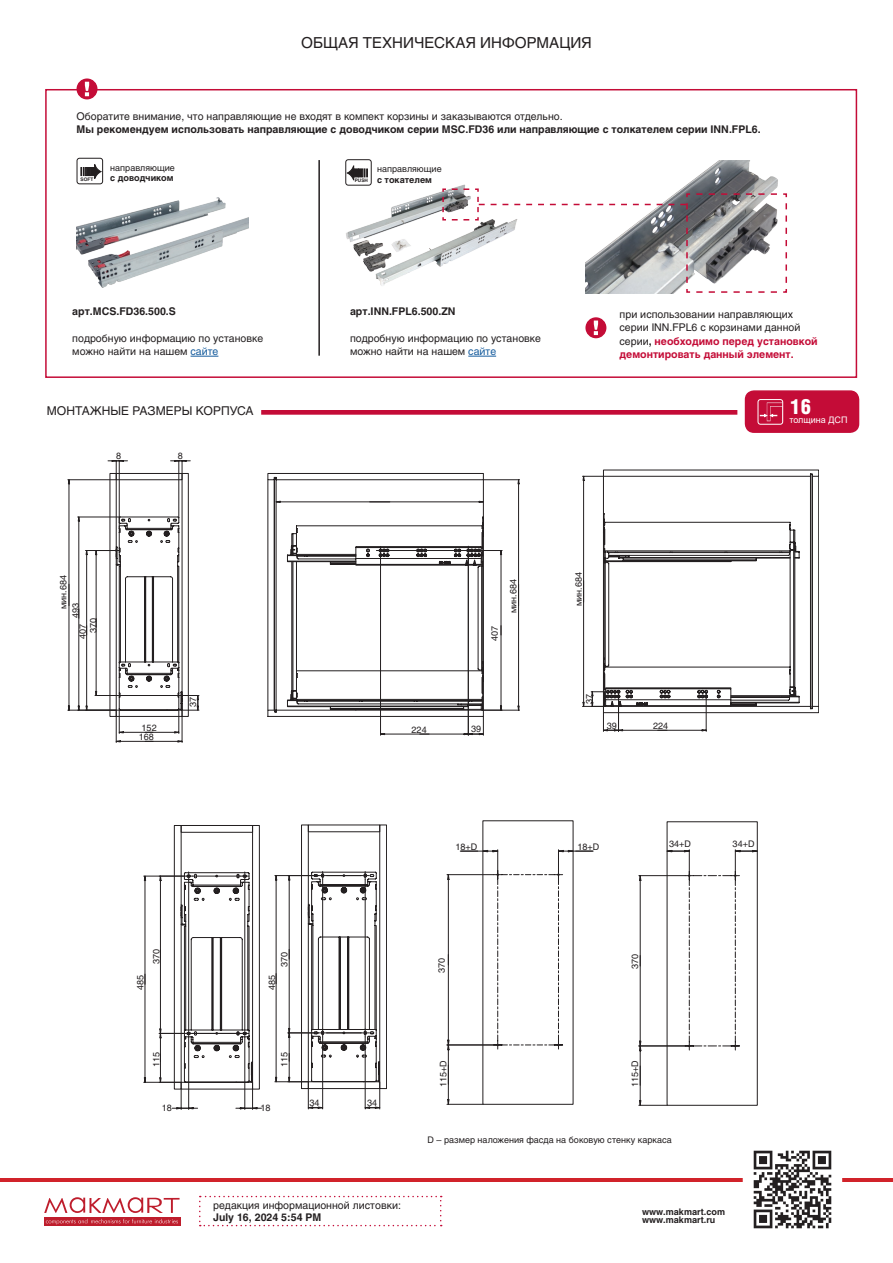
<style>
.page{position:relative;width:893px;height:1263px;background:#fff}
.page>*{position:absolute;margin:0;border:0;box-sizing:border-box;transform-origin:0 0}
.t1{font:900 21px "Helios Cond";color:#fff}
.t2{font:15px "Helios";color:#231f20}
.t3{font:12px "Helios";color:#231f20}
.t4{font:10.5px/13.5px "Helios";color:#231f20}
.t5{font:700 10.5px "Helios";color:#231f20}
.схемы{font:9px "Helios";color:#231f20}
.t6{font:700 9px/8.6px "Helios";color:#231f20}
.t7{font:9px "Arial";color:#fff}
.t8{font:700 4.8px "Helios";color:#231f20}
.s1{color:#175d9e}
.s2{font-weight:700}
.s3{font-weight:700;color:#c40c37}
</style>
<div class="page">
<hr style="left:0;top:1178px;width:893px;height:3px;background:#d1232a">
<img style="left:746px;top:1150px;width:93px;height:79px">
<div style="left:44px;top:1217px;width:136px;height:9px;background:#be1d2c"></div>
<svg style="left:46px;top:1219px;width:132px;height:5px"></svg>
<svg style="left:44px;top:1197px;width:136px;height:16px"></svg>
<svg style="left:199px;top:1196px;width:243px;height:30px"></svg>
<div style="left:745px;top:391px;width:113px;height:41px;background:#c40c37;border-radius:9px"></div>
<div style="left:745px;top:390px;width:114px;height:43px;border:2px solid #c40c37;border-radius:9px"></div>
<img style="left:682px;top:160px;width:96px;height:28px">
<div style="left:45px;top:89px;width:812px;height:289px;border:2px solid #c40c37"></div>
<div style="left:77px;top:79px;width:20px;height:20px;background:#c40c37;border-radius:50%"></div>
<div style="left:77px;top:78px;width:21px;height:21px;border:2px solid #c40c37;border-radius:50%"></div>
<svg style="left:85px;top:82px;width:4px;height:14px"></svg>
<div style="left:77px;top:158px;width:26px;height:26px;border:1px solid #231f20;border-radius:3px"></div>
<svg style="left:81px;top:164px;width:21px;height:15px"></svg>
<div style="left:345px;top:159px;width:27px;height:27px;border:1px solid #231f20;border-radius:3px"></div>
<svg style="left:346px;top:166px;width:22px;height:14px"></svg>
<img style="left:77px;top:198px;width:172px;height:89px">
<svg style="left:191px;top:356px;width:27px;height:1px"></svg>
<hr style="left:318px;top:160px;width:2px;height:196px;background:#231f20">
<svg style="left:468px;top:356px;width:28px;height:1px"></svg>
<img style="left:345px;top:184px;width:120px;height:102px">
<svg style="left:442px;top:188px;width:345px;height:106px"></svg>
<div style="left:586px;top:318px;width:20px;height:19px;background:#c40c37;border-radius:50%"></div>
<div style="left:585px;top:317px;width:21px;height:21px;border:2px solid #c40c37;border-radius:50%"></div>
<svg style="left:594px;top:320px;width:4px;height:15px"></svg>
<svg style="left:68px;top:460px;width:451px;height:283px"></svg>
<svg style="left:603px;top:470px;width:216px;height:243px"></svg>
<hr style="left:812px;top:476px;width:1px;height:230px;background:#231f20">
<hr style="left:818px;top:476px;width:1px;height:230px;background:#231f20">
<svg style="left:582px;top:475px;width:217px;height:256px"></svg>
<svg style="left:382px;top:825px;width:5px;height:264px"></svg>
<svg style="left:144px;top:825px;width:238px;height:284px"></svg>
<svg style="left:482px;top:821px;width:275px;height:28px"></svg>
<svg style="left:447px;top:849px;width:310px;height:256px"></svg>
<div style="left:757px;top:399px;width:26px;height:26px;border:1px solid #fff;border-radius:2px"></div>
<svg style="left:760px;top:403px;width:23px;height:18px"></svg>
<svg style="left:261px;top:410px;width:477px;height:5px;background:#c71b43"></svg>
<p class="t2" style="left:301px;top:34px;width:292px">ОБЩАЯ ТЕХНИЧЕСКАЯ ИНФОРМАЦИЯ</p>
<p class="t4" style="left:77px;top:109px;width:488px">Оборатите внимание, что направляющие не входят в компект корзины и заказываются отдельно.</p>
<p class="t5" style="left:77px;top:123px;width:686px">Мы рекомендуем использовать направляющие с доводчиком серии MSC.FD36 или направляющие с толкателем серии INN.FPL6.</p>
<p class="схемы" style="left:110px;top:162px;width:66px">направляющие</p>
<p class="t8" style="left:81px;top:176px;width:14px">SOFT</p>
<p class="t6" style="left:110px;top:174px;width:65px">с доводчиком</p>
<p class="t8" style="left:355px;top:177px;width:15px">PUSH</p>
<p class="схемы" style="left:377px;top:163px;width:66px">направляющие</p>
<p class="t6" style="left:377px;top:175px;width:56px">с токателем</p>
<p class="t5" style="left:72px;top:305px;width:105px">арт.MCS.FD36.500.S</p>
<p class="t4" style="left:72px;top:331px;width:192px">подробную информацию по установке можно найти на нашем <span class="s1">сайте</span></p>
<p class="t3" style="left:47px;top:404px;width:209px">МОНТАЖНЫЕ РАЗМЕРЫ КОРПУСА</p>
<p class="схемы" style="left:116px;top:450px;width:7px">8</p>
<p class="схемы" style="left:178px;top:450px;width:7px">8</p>
<p class="t5" style="left:350px;top:305px;width:107px">арт.INN.FPL6.500.ZN</p>
<p class="t4" style="left:350px;top:331px;width:192px">подробную информацию по установке можно найти на нашем <span class="s1">сайте</span></p>
<p class="t4" style="left:620px;top:307px;width:200px">при использовании направляющих серии INN.FPL6 с корзинами данной серии<span class="s2">,</span> <span class="s3">необходимо перед установкой демонтировать данный элемент.</span></p>
<p class="t1" style="left:790px;top:394px;width:23px">16</p>
<p class="t7" style="left:789px;top:414px;width:60px">толщина ДСП</p>
<p class="схемы" style="left:58px;top:609px;width:36px;rotate:-90deg">мин.684</p>
<p class="схемы" style="left:70px;top:618px;width:17px;rotate:-90deg">493</p>
<p class="схемы" style="left:77px;top:639px;width:17px;rotate:-90deg">407</p>
<p class="схемы" style="left:88px;top:633px;width:17px;rotate:-90deg">370</p>
<p class="схемы" style="left:142px;top:722px;width:17px">152</p>
<p class="схемы" style="left:139px;top:732px;width:17px">168</p>
<p class="схемы" style="left:188px;top:707px;width:12px;rotate:-90deg">37</p>
<p class="схемы" style="left:489px;top:641px;width:17px;rotate:-90deg">407</p>
<p class="схемы" style="left:508px;top:613px;width:36px;rotate:-90deg">мин.684</p>
<p class="схемы" style="left:412px;top:724px;width:17px">224</p>
<p class="схемы" style="left:471px;top:723px;width:12px">39</p>
<p class="схемы" style="left:573px;top:606px;width:36px;rotate:-90deg">мин.684</p>
<p class="схемы" style="left:584px;top:704px;width:12px;rotate:-90deg">37</p>
<p class="схемы" style="left:607px;top:720px;width:12px">39</p>
<p class="схемы" style="left:653px;top:720px;width:17px">224</p>
<p class="схемы" style="left:151px;top:964px;width:17px;rotate:-90deg">370</p>
<p class="схемы" style="left:279px;top:967px;width:17px;rotate:-90deg">370</p>
<p class="схемы" style="left:135px;top:990px;width:17px;rotate:-90deg">485</p>
<p class="схемы" style="left:267px;top:990px;width:17px;rotate:-90deg">485</p>
<p class="схемы" style="left:151px;top:1067px;width:17px;rotate:-90deg">115</p>
<p class="схемы" style="left:279px;top:1067px;width:17px;rotate:-90deg">115</p>
<p class="схемы" style="left:162px;top:1102px;width:12px">18</p>
<p class="схемы" style="left:261px;top:1102px;width:12px">18</p>
<p class="схемы" style="left:309px;top:1097px;width:12px">34</p>
<p class="схемы" style="left:367px;top:1097px;width:12px">34</p>
<p class="схемы" style="left:455px;top:842px;width:23px">18+D</p>
<p class="схемы" style="left:577px;top:842px;width:23px">18+D</p>
<p class="схемы" style="left:669px;top:839px;width:23px">34+D</p>
<p class="схемы" style="left:733px;top:839px;width:23px">34+D</p>
<p class="схемы" style="left:436px;top:973px;width:17px;rotate:-90deg">370</p>
<p class="схемы" style="left:629px;top:969px;width:17px;rotate:-90deg">370</p>
<p class="схемы" style="left:438px;top:1087px;width:28px;rotate:-90deg">115+D</p>
<p class="схемы" style="left:629px;top:1087px;width:28px;rotate:-90deg">115+D</p>
<p class="схемы" style="left:427px;top:1134px;width:246px">D – размер наложения фасда на боковую стенку каркаса</p>
<p class="t4" style="left:213px;top:1198px;width:189px">редакция информационной листовки:</p>
<p class="t5" style="left:213px;top:1211px;width:110px">July 16, 2024 5:54 PM</p>
<p class="t6" style="left:642px;top:1207px;width:84px">www.makmart.com www.makmart.ru</p>
</div>
